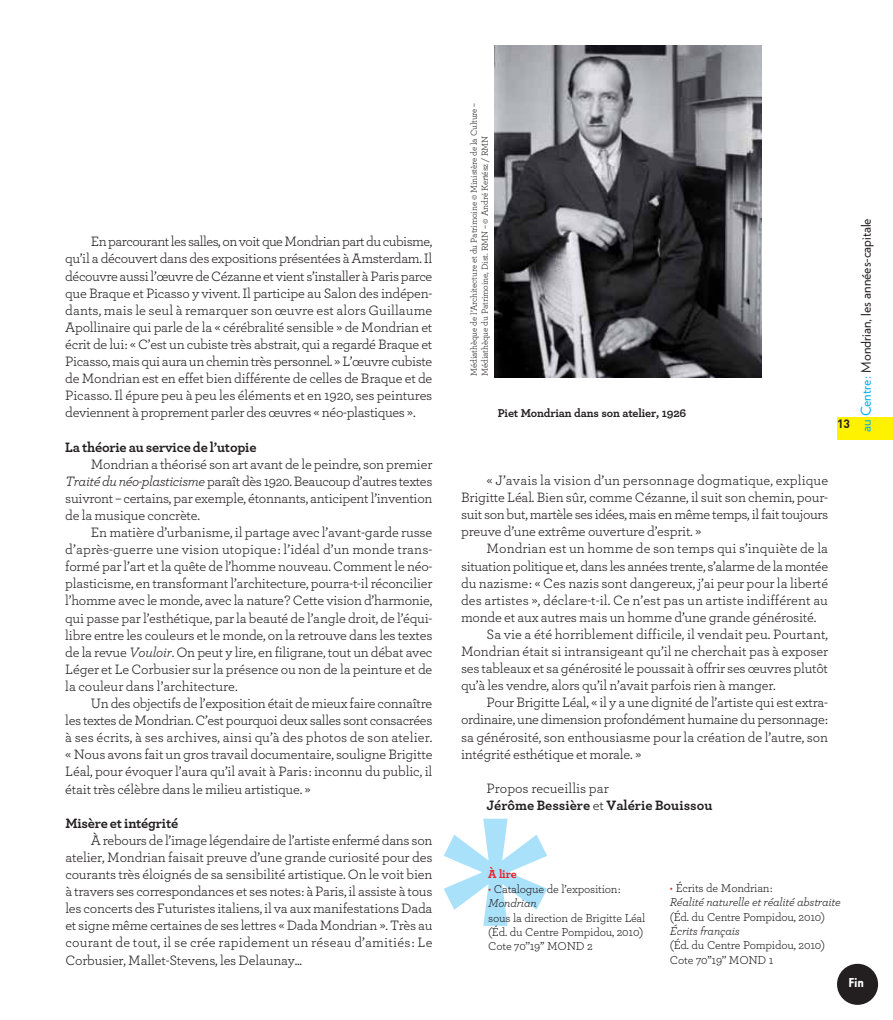
<style>
.page{position:relative;width:893px;height:1020px;background:#fff}
.page>*{position:absolute;margin:0;border:0;box-sizing:border-box;transform-origin:0 0}
.t1{font:270px "Mercury Text G1";color:#aae1fa}
.t2{font:700 15px "Tarzana Narrow";color:#fff}
.t3{font:14.25px/17.1px "Archer";letter-spacing:-.015em;color:#231f20;text-align:justify}
.t4{font:700 14.25px/17.1px "Archer";letter-spacing:-.015em;color:#231f20}
.t5{font:14.25px "Archer";letter-spacing:.005em;color:#231f20}
.t6{font:13.5px "Verlag";color:#231f20}
.t7{font:12px/14.4px "Archer";letter-spacing:-.02em;color:#231f20}
.t8{font:italic 12px/14.4px "Archer";letter-spacing:-.02em;color:#231f20}
.t9{font:700 12px "Archer";letter-spacing:-.015em;color:#231f20}
.t10{font:700 12px "Archer";color:#ed1c24}
.t11{font:700 12px "DIN";color:#231f20}
.t12{font:9px/10.8px "Archer";letter-spacing:-.02em;color:#231f20}
.s1{font-style:italic}
.s2{color:#00aeef}
.s3{font-weight:400}
.s4{color:#ed1c24}
.s5{font-style:normal;color:#ed1c24}
.s6{font-style:normal}
</style>
<div class="page">
<div style="left:837px;top:417px;width:55px;height:22px;background:#fff200"></div>
<div style="left:837px;top:964px;width:41px;height:41px;background:#231f20;border-radius:50%"></div>
<img style="left:495px;top:45px;width:266px;height:332px">
<p class="t3" style="left:65px;top:234px;width:368px;text-indent:26px">En parcourant les salles, on voit que Mondrian part du cubisme, qu’il a découvert dans des expositions présentées à Amsterdam. Il découvre aussi l’œuvre de Cézanne et vient s’installer à Paris parce que Braque et Picasso y vivent. Il participe au Salon des indépen&shy;dants, mais le seul à remarquer son œuvre est alors Guillaume Apollinaire qui parle de la « cérébralité sensible » de Mondrian et écrit de lui: « C’est un cubiste très abstrait, qui a regardé Braque et Picasso, mais qui aura un chemin très personnel. » L’œuvre cubiste de Mondrian est en effet bien différente de celles de Braque et de Picasso. Il épure peu à peu les éléments et en 1920, ses peintures deviennent à proprement parler des œuvres « néo-plastiques ».</p>
<p class="t4" style="left:65px;top:439px;width:193px">La théorie au service de l’utopie</p>
<p class="t3" style="left:65px;top:456px;width:368px;text-indent:26px">Mondrian a théorisé son art avant de le peindre, son premier <span class="s1">Traité du néo-plasticisme</span> paraît dès 1920. Beaucoup d’autres textes suivront – certains, par exemple, étonnants, anticipent l’invention de la musique concrète.</p>
<p class="t3" style="left:65px;top:525px;width:368px;text-indent:26px">En matière d’urbanisme, il partage avec l’avant-garde russe d’après-guerre une vision utopique: l’idéal d’un monde trans&shy;formé par l’art et la quête de l’homme nouveau. Comment le néo&shy;plasticisme, en transformant l’architecture, pourra-t-il réconcilier l’homme avec le monde, avec la nature? Cette vision d’harmonie, qui passe par l’esthétique, par la beauté de l’angle droit, de l’équi&shy;libre entre les couleurs et le monde, on la retrouve dans les textes de la revue <span class="s1">Vouloir</span>. On peut y lire, en filigrane, tout un débat avec Léger et Le Corbusier sur la présence ou non de la peinture et de la couleur dans l’architecture.</p>
<p class="t3" style="left:65px;top:696px;width:368px;text-indent:26px">Un des objectifs de l’exposition était de mieux faire connaître les textes de Mondrian. C’est pourquoi deux salles sont consacrées à ses écrits, à ses archives, ainsi qu’à des photos de son atelier. « Nous avons fait un gros travail documentaire, souligne Brigitte Léal, pour évoquer l’aura qu’il avait à Paris: inconnu du public, il était très célèbre dans le milieu artistique. »</p>
<p class="t4" style="left:65px;top:815px;width:114px">Misère et intégrité</p>
<p class="t3" style="left:65px;top:832px;width:368px;text-indent:26px">À rebours de l’image légendaire de l’artiste enfermé dans son atelier, Mondrian faisait preuve d’une grande curiosité pour des courants très éloignés de sa sensibilité artistique. On le voit bien à travers ses correspondances et ses notes: à Paris, il assiste à tous les concerts des Futuristes italiens, il va aux manifestations Dada et signe même certaines de ses lettres « Dada Mondrian ». Très au courant de tout, il se crée rapidement un réseau d’amitiés: Le Corbusier, Mallet-Stevens, les Delaunay...</p>
<p class="t12" style="left:469px;top:376px;width:275px;rotate:-90deg">Médiathèque de l’Architecture et du Patrimoine © Ministère de la Culture –<br>Médiathèque du Patrimoine, Dist. RMN – © André Kertész / RMN</p>
<p class="t9" style="left:497px;top:409px;width:190px">Piet Mondrian dans son atelier, 1926</p>
<p class="t11" style="left:837px;top:416px;width:15px">13</p>
<p class="t6" style="left:860px;top:432px;width:215px;rotate:-90deg"><span class="s2">au Centre:</span> Mondrian, les années-capitale</p>
<p class="t3" style="left:461px;top:473px;width:368px;text-indent:26px">« J’avais la vision d’un personnage dogmatique, explique Brigitte Léal. Bien sûr, comme Cézanne, il suit son chemin, pour&shy;suit son but, martèle ses idées, mais en même temps, il fait toujours preuve d’une extrême ouverture d’esprit. »</p>
<p class="t3" style="left:486px;top:541px;width:343px">Mondrian est un homme de son temps qui s’inquiète de la</p>
<p class="t3" style="left:461px;top:558px;width:368px">situation politique et, dans les années trente, s’alarme de la montée</p>
<p class="t3" style="left:461px;top:575px;width:368px">du nazisme: « Ces nazis sont dangereux, j’ai peur pour la liberté</p>
<p class="t5" style="left:461px;top:595px;width:368px">des artistes », déclare-t-il. Ce n’est pas un artiste indifférent au</p>
<p class="t3" style="left:461px;top:609px;width:357px">monde et aux autres mais un homme d’une grande générosité.</p>
<p class="t3" style="left:486px;top:627px;width:343px">Sa vie a été horriblement difficile, il vendait peu. Pourtant,</p>
<p class="t3" style="left:461px;top:644px;width:368px">Mondrian était si intransigeant qu’il ne cherchait pas à exposer</p>
<p class="t3" style="left:461px;top:661px;width:368px">ses tableaux et sa générosité le poussait à offrir ses œuvres plutôt</p>
<p class="t3" style="left:461px;top:678px;width:316px">qu’à les vendre, alors qu’il n’avait parfois rien à manger.</p>
<p class="t3" style="left:486px;top:695px;width:343px">Pour Brigitte Léal, « il y a une dignité de l’artiste qui est extra-</p>
<p class="t3" style="left:461px;top:712px;width:368px">ordinaire, une dimension profondément humaine du personnage:</p>
<p class="t3" style="left:461px;top:729px;width:368px">sa générosité, son enthousiasme pour la création de l’autre, son</p>
<p class="t3" style="left:461px;top:746px;width:182px">intégrité esthétique et morale. »</p>
<p class="t4" style="left:486px;top:781px;width:227px"><span class="s3">Propos recueillis par<br></span>Jérôme Bessière <span class="s3">et</span> Valérie Bouissou</p>
<h1 class="t1" style="left:438px;top:793px;width:116px">*</h1>
<p class="t10" style="left:488px;top:870px;width:30px">À lire</p>
<p class="t7" style="left:488px;top:882px;width:134px"><span class="s4">•</span> Catalogue de l’exposition:<br><span class="s1">Mondrian</span></p>
<p class="t7" style="left:488px;top:911px;width:159px">sous la direction de Brigitte Léal (Éd. du Centre Pompidou, 2010)<br>Cote 70’’19’’ MOND 2</p>
<p class="t8" style="left:670px;top:881px;width:172px"><span class="s5">•</span> <span class="s6">Écrits de Mondrian:<br></span>Réalité naturelle et réalité abstraite</p>
<p class="t7" style="left:670px;top:910px;width:157px">(Éd. du Centre Pompidou, 2010)</p>
<p class="t8" style="left:670px;top:925px;width:71px">Écrits français</p>
<p class="t7" style="left:670px;top:939px;width:157px">(Éd. du Centre Pompidou, 2010)<br>Cote 70’’19’’ MOND 1</p>
<p class="t2" style="left:848px;top:978px;width:17px">Fin</p>
</div>
